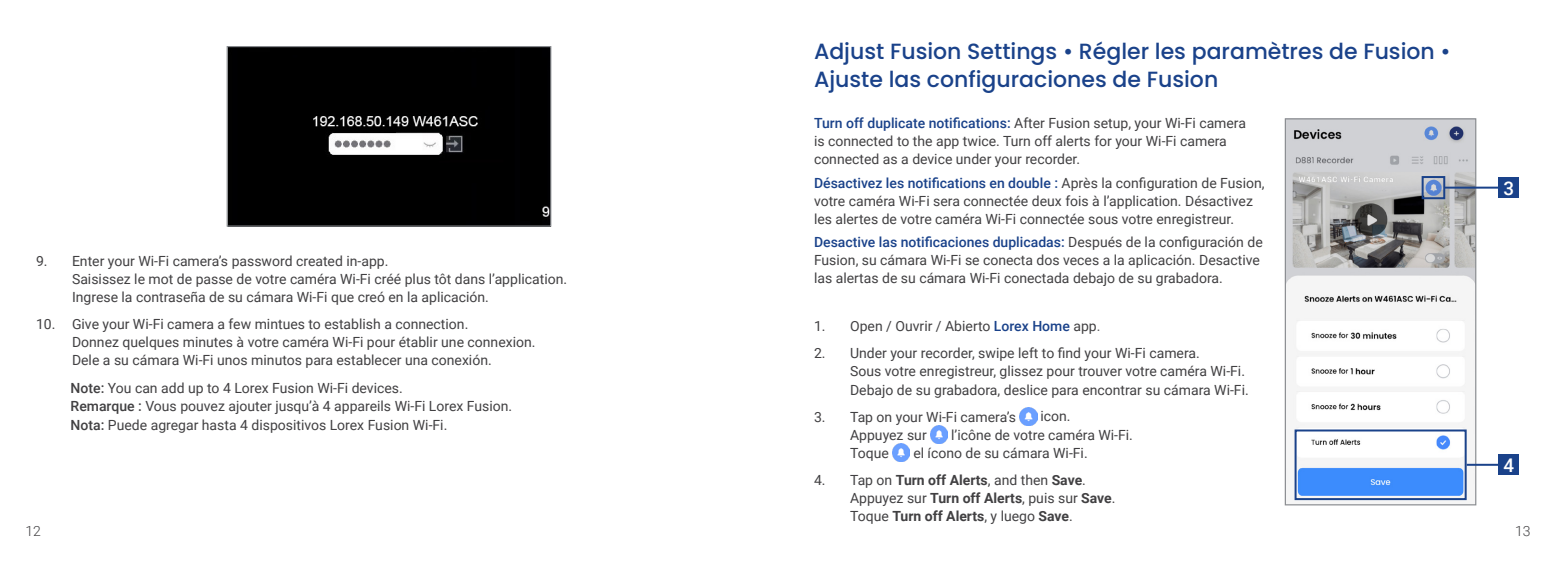
<style>
.page{position:relative;width:1556px;height:562px;background:#fff}
.page>*{position:absolute;margin:0;border:0;box-sizing:border-box;transform-origin:0 0}
.t1{font:500 22px/28px "Poppins";color:#1a428a}
.t2{font:500 18.8px "Roboto";color:#fff}
.t3{font:14px/18px "Roboto";color:#414042}
.t4{font:700 14px/18px "Roboto";color:#414042}
.t5{font:300 14px "Roboto";color:#414042}
.s1{font-weight:500;color:#1a428a}
.s2{color:#58595b}
.s3{font-weight:400}
.s4{font-weight:500}
</style>
<div class="page">
<img style="left:228px;top:48px;width:321px;height:177px">
<div style="left:226px;top:46px;width:325px;height:181px;border:1px solid #8a8d91"></div>
<img style="left:1019px;top:408px;width:18px;height:17px">
<img style="left:930px;top:426px;width:17px;height:17px">
<img style="left:892px;top:444px;width:17px;height:17px">
<img style="left:1286px;top:120px;width:188px;height:383px">
<div style="left:1284px;top:118px;width:192px;height:387px;border:1px solid #8a8d91"></div>
<div style="left:1421px;top:176px;width:24px;height:23px;border:2px solid #1a428a"></div>
<div style="left:1294px;top:429px;width:172px;height:71px;border:2px solid #1a428a"></div>
<div style="left:1498px;top:177px;width:20px;height:21px;background:#1a428a"></div>
<hr style="left:1444px;top:187px;width:54px;height:2px;background:#1a428a">
<div style="left:1498px;top:454px;width:20px;height:21px;background:#1a428a"></div>
<hr style="left:1466px;top:463px;width:33px;height:2px;background:#1a428a">
<h1 class="t1" style="left:814px;top:38px;width:638px">Adjust Fusion Settings • Régler les paramètres de Fusion •<br>Ajuste las configuraciones de Fusion</h1>
<p class="t3" style="left:814px;top:113px;width:433px"><span class="s1">Turn off duplicate notifications:</span> After Fusion setup, your Wi-Fi camera is connected to the app twice. Turn off alerts for your Wi-Fi camera connected as a device under your recorder.</p>
<p class="t3" style="left:814px;top:173px;width:452px"><span class="s1">Désactivez les notifications en double :</span> Après la configuration de Fusion, votre caméra Wi-Fi sera connectée deux fois à l’application. Désactivez les alertes de votre caméra Wi-Fi connectée sous votre enregistreur.</p>
<p class="t3" style="left:814px;top:233px;width:450px"><span class="s1">Desactive las notificaciones duplicadas:</span> Después de la configuración de<br>Fusion, su cámara Wi-Fi se conecta dos veces a la aplicación. Desactive las alertas de su cámara Wi-Fi conectada debajo de su grabadora.</p>
<p class="t3" style="left:72px;top:251px;width:496px;text-indent:-36px">9. Enter your Wi-Fi camera’s password created in-app.<br>Saisissez le mot de passe de votre caméra Wi-Fi créé plus tôt dans l’application.<br>Ingrese la contraseña de su cámara Wi-Fi que creó en la aplicación.</p>
<p class="t3" style="left:72px;top:314px;width:465px;text-indent:-36px">10. Give your Wi-Fi camera a few mintues to establish a connection.<br>Donnez quelques minutes à votre caméra Wi-Fi pour établir une connexion.<br>Dele a su cámara Wi-Fi unos minutos para establecer una conexión.</p>
<p class="t3" style="left:814px;top:317px;width:288px">1. Open / Ouvrir / Abierto <span class="s1">Lorex Home</span> app<span class="s2">.</span></p>
<p class="t3" style="left:850px;top:344px;width:400px;text-indent:-36px">2. Under your recorder, swipe left to find your Wi-Fi camera.<br>Sous votre enregistreur, glissez pour trouver votre caméra Wi-Fi.<br>Debajo de su grabadora, deslice para encontrar su cámara Wi-Fi.</p>
<p class="t3" style="left:814px;top:407px;width:203px">3. Tap on your Wi-Fi camera’s</p>
<p class="t3" style="left:1040px;top:407px;width:32px">icon.</p>
<p class="t3" style="left:850px;top:425px;width:78px">Appuyez sur</p>
<p class="t3" style="left:951px;top:425px;width:183px">l’icône de votre caméra Wi-Fi.</p>
<p class="t3" style="left:850px;top:443px;width:40px">Toque</p>
<p class="t3" style="left:913px;top:443px;width:176px">el ícono de su cámara Wi-Fi.</p>
<p class="t4" style="left:850px;top:470px;width:267px;text-indent:-36px"><span class="s3">4. Tap on</span> Turn off Alerts<span class="s3">, and then</span> Save<span class="s3">.<br>Appuyez sur</span> Turn off Alerts<span class="s3">, puis sur</span> Save<span class="s3">.<br>Toque</span> Turn off Alerts<span class="s3">, y luego</span> Save<span class="s3">.</span></p>
<p class="t3" style="left:71px;top:379px;width:443px"><span class="s4">Note:</span> You can add up to 4 Lorex Fusion Wi-Fi devices.<br><span class="s4">Remarque :</span> Vous pouvez ajouter jusqu’à 4 appareils Wi-Fi Lorex Fusion.<br><span class="s4">Nota:</span> Puede agregar hasta 4 dispositivos Lorex Fusion Wi-Fi.</p>
<h2 class="t2" style="left:1503px;top:175px;width:12px">3</h2>
<h2 class="t2" style="left:1503px;top:452px;width:12px">4</h2>
<p class="t5" style="left:25px;top:521px;width:17px">12</p>
<p class="t5" style="left:1514px;top:521px;width:17px">13</p>
</div>
